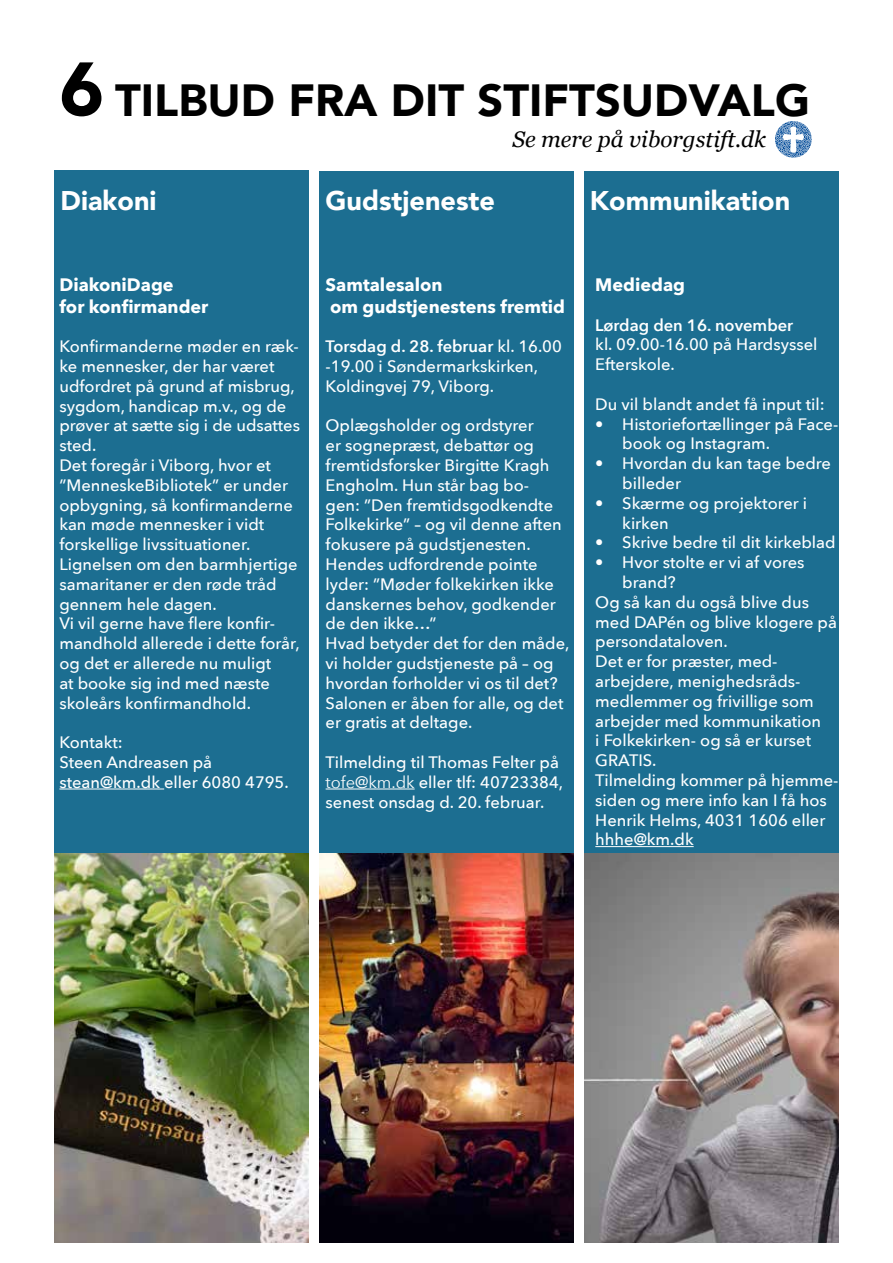
<style>
.page{position:relative;width:893px;height:1263px;background:#fff}
.page>*{position:absolute;margin:0;border:0;box-sizing:border-box;transform-origin:0 0}
.t1{font:900 45px "Avenir";color:#000}
.t2{font:900 27px "Avenir";color:#fff}
.t3{font:italic 22.5px "Georgia";color:#000}
.t4{font:700 18px/21.6px "Avenir Next";color:#fff}
.t5{font:500 16.5px/19.8px "Avenir Next";color:#fff}
.t6{font:600 16.5px "Avenir Next";color:#fff}
.s1{font-size:75px}
.s2{font-weight:600}
.s3{font-weight:400}
</style>
<div class="page">
<div style="left:54px;top:170px;width:254px;height:1040px;background:#1c6e91"></div>
<hr style="left:59px;top:788px;width:105px;height:1px;background:#fff">
<div style="left:319px;top:171px;width:255px;height:1039px;background:#1c6e91"></div>
<hr style="left:326px;top:788px;width:89px;height:1px;background:#fff">
<div style="left:584px;top:171px;width:255px;height:1039px;background:#1c6e91"></div>
<img style="left:54px;top:853px;width:254px;height:389px">
<img style="left:319px;top:853px;width:255px;height:389px">
<hr style="left:595px;top:846px;width:99px;height:1px;background:#fff">
<img style="left:584px;top:853px;width:255px;height:389px">
<svg style="left:775px;top:121px;width:37px;height:37px"></svg>
<h1 class="t1" style="left:60px;top:61px;width:752px"><span class="s1">6</span> TILBUD FRA DIT STIFTSUDVALG</h1>
<h3 class="t3" style="left:512px;top:123px;width:255px">Se mere på viborgstift.dk</h3>
<h2 class="t2" style="left:61px;top:177px;width:98px">Diakoni</h2>
<h2 class="t2" style="left:326px;top:177px;width:171px">Gudstjeneste</h2>
<h2 class="t2" style="left:590px;top:177px;width:202px">Kommunikation</h2>
<p class="t4" style="left:59px;top:273px;width:150px">DiakoniDage<br>for konfirmander</p>
<p class="t5" style="left:59px;top:336px;width:242px">Konfirmanderne møder en ræk&shy;ke mennesker, der har været udfordret på grund af misbrug, sygdom, handicap m.v., og de prøver at sætte sig i de udsattes sted.<br>Det foregår i Viborg, hvor et ”MenneskeBibliotek” er under opbygning, så konfirmanderne kan møde mennesker i vidt forskellige livssituationer.<br>Lignelsen om den barmhjertige samaritaner er den røde tråd gennem hele dagen.<br>Vi vil gerne have flere konfir&shy;mandhold allerede i dette forår, og det er allerede nu muligt<br>at booke sig ind med næste skoleårs konfirmandhold.</p>
<p class="t5" style="left:59px;top:732px;width:231px">Kontakt:<br>Steen Andreasen på stean@km.dk eller 6080 4795.</p>
<p class="t4" style="left:326px;top:273px;width:241px">Samtalesalon<br>om gudstjenestens fremtid</p>
<p class="t5" style="left:326px;top:336px;width:238px"><span class="s2">Torsdag d. 28. februar</span> kl. 16.00 -19.00 i Søndermarkskirken,<br>Koldingvej 79, Viborg.</p>
<p class="t5" style="left:326px;top:415px;width:245px">Oplægsholder og ordstyrer<br>er sognepræst, debattør og fremtidsforsker Birgitte Kragh<br>Engholm. Hun står bag bo-<br>gen: ”Den fremtidsgodkendte<br>Folkekirke” – og vil denne aften fokusere på gudstjenesten.<br>Hendes udfordrende pointe lyder: ”Møder folkekirken ikke danskernes behov, godkender de den ikke…”<br>Hvad betyder det for den måde, vi holder gudstjeneste på – og hvordan forholder vi os til det?<br>Salonen er åben for alle, og det er gratis at deltage.</p>
<p class="t5" style="left:326px;top:752px;width:239px">Tilmelding til Thomas Felter på <span class="s3">tofe@km.dk</span> eller tlf: 40723384, senest onsdag d. 20. februar.</p>
<p class="t4" style="left:595px;top:273px;width:91px">Mediedag</p>
<p class="t6" style="left:595px;top:311px;width:199px">Lørdag den 16. november</p>
<p class="t5" style="left:595px;top:334px;width:224px">kl. 09.00-16.00 på Hardsyssel<br>Efterskole.</p>
<p class="t5" style="left:595px;top:393px;width:231px">Du vil blandt andet få input til:</p>
<p class="t5" style="left:622px;top:413px;width:218px;text-indent:-27px">• Historiefortællinger på Face&shy;book og Instagram.</p>
<p class="t5" style="left:622px;top:453px;width:210px;text-indent:-27px">• Hvordan du kan tage bedre billeder</p>
<p class="t5" style="left:622px;top:492px;width:186px;text-indent:-27px">• Skærme og projektorer i kirken</p>
<p class="t5" style="left:595px;top:532px;width:242px">• Skrive bedre til dit kirkeblad</p>
<p class="t5" style="left:595px;top:552px;width:211px">• Hvor stolte er vi af vores</p>
<p class="t5" style="left:622px;top:572px;width:55px">brand?</p>
<p class="t5" style="left:595px;top:591px;width:215px">Og så kan du også blive dus</p>
<p class="t5" style="left:595px;top:611px;width:243px">med DAPén og blive klogere på</p>
<p class="t5" style="left:595px;top:631px;width:134px">persondataloven.</p>
<p class="t5" style="left:595px;top:651px;width:184px">Det er for præster, med-</p>
<p class="t5" style="left:595px;top:671px;width:207px">arbejdere, menighedsråds-</p>
<p class="t5" style="left:595px;top:690px;width:220px">medlemmer og frivillige som</p>
<p class="t5" style="left:595px;top:710px;width:227px">arbejder med kommunikation</p>
<p class="t5" style="left:595px;top:730px;width:217px">i Folkekirken- og så er kurset</p>
<p class="t5" style="left:595px;top:750px;width:63px">GRATIS.</p>
<p class="t5" style="left:595px;top:770px;width:245px">Tilmelding kommer på hjemme-</p>
<p class="t5" style="left:595px;top:789px;width:233px">siden og mere info kan I få hos</p>
<p class="t5" style="left:595px;top:809px;width:232px">Henrik Helms, 4031 1606 eller</p>
<p class="t5" style="left:595px;top:829px;width:100px">hhhe@km.dk</p>
</div>
